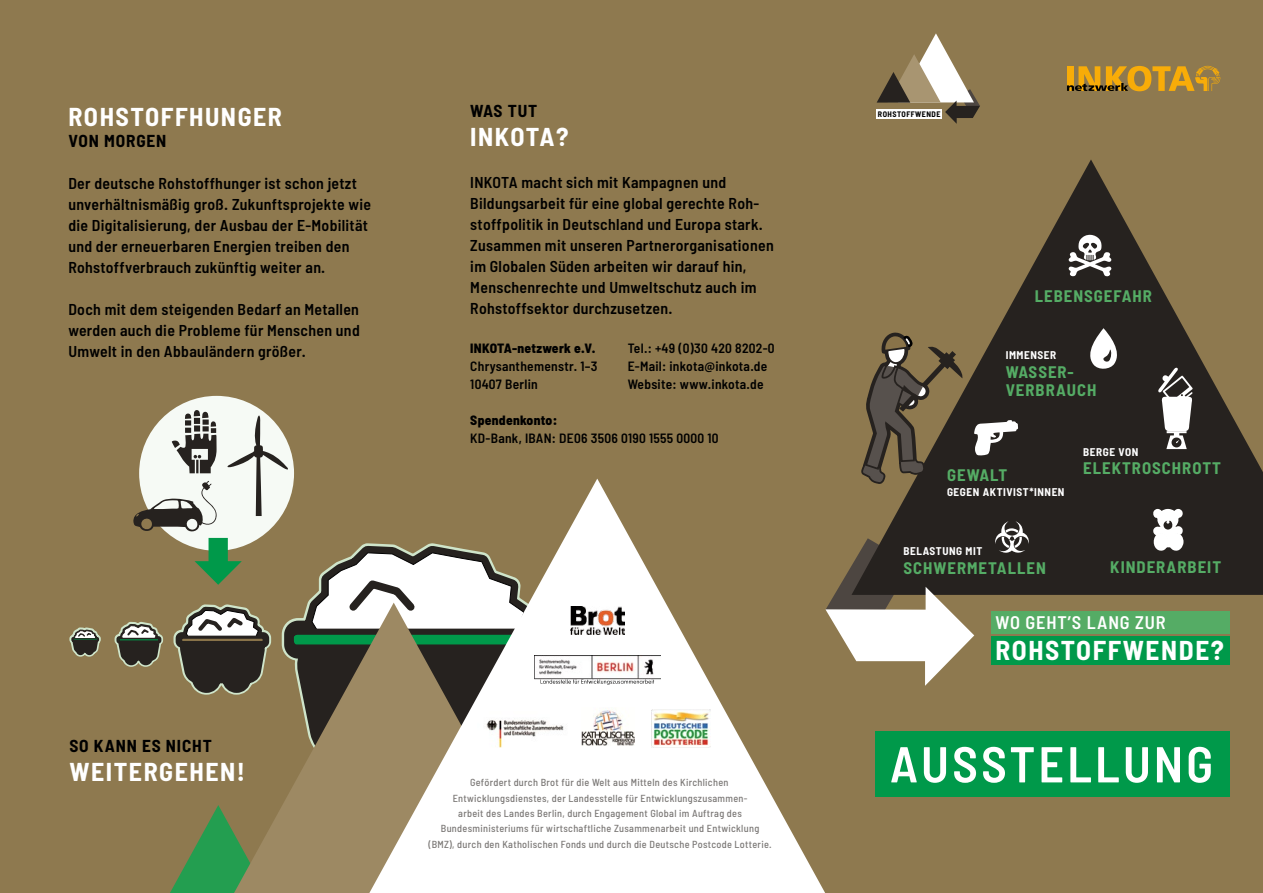
<style>
.page{position:relative;width:1263px;height:893px;background:#8e794f}
.page>*{position:absolute;margin:0;border:0;box-sizing:border-box;transform-origin:0 0}
.t1{font:700 semi-condensed 27.3px "Barlow";letter-spacing:.06em;color:#fff}
.t2{font:700 semi-condensed 25.95px "Barlow";letter-spacing:.06em;color:#fff}
.t3{font:600 semi-condensed 18.3px "Barlow";color:#fff}
.t4{font:700 semi-condensed 17.4px "Barlow";letter-spacing:.05em;color:#000}
.t5{font:700 semi-condensed 16.8px/18.8px "Barlow";letter-spacing:.06em;color:#55ac65}
.t6{font:600 semi-condensed 15.75px/21px "Barlow";letter-spacing:.02em;color:#000}
.t7{font:600 semi-condensed 13.5px/18px "Barlow";letter-spacing:.02em;color:#000}
.t8{font:800 semi-condensed 13.5px "Barlow";letter-spacing:.02em;color:#000}
.t9{font:700 semi-condensed 11.25px "Barlow";letter-spacing:.05em;color:#fff}
.t10{font:500 semi-condensed 10.2px/15.3px "Barlow";letter-spacing:.03em;color:#7b7876;text-align:center}
.t11{font:700 semi-condensed 7.95px "Barlow";letter-spacing:.06em;color:#000}
</style>
<div class="page">
<svg style="left:996px;top:160px;width:267px;height:435px;fill:#26221f"></svg>
<svg style="left:311px;top:552px;width:58px;height:51px"></svg>
<svg style="left:173px;top:604px;width:61px;height:91px"></svg>
<svg style="left:114px;top:621px;width:50px;height:46px"></svg>
<svg style="left:69px;top:627px;width:32px;height:30px"></svg>
<svg style="left:877px;top:33px;width:103px;height:91px"></svg>
<svg style="left:1152px;top:509px;width:32px;height:43px"></svg>
<svg style="left:1068px;top:235px;width:43px;height:42px;background:#817f7d"></svg>
<div style="left:139px;top:396px;width:155px;height:155px;background:#f6faf5;border-radius:50%"></div>
<svg style="left:133px;top:410px;width:155px;height:175px"></svg>
<svg style="left:170px;top:805px;width:64px;height:88px"></svg>
<svg style="left:234px;top:603px;width:135px;height:290px"></svg>
<svg style="left:369px;top:479px;width:456px;height:414px;fill:#fff"></svg>
<svg style="left:1067px;top:66px;width:153px;height:25px"></svg>
<svg style="left:1084px;top:328px;width:38px;height:43px;background:#83817f"></svg>
<svg style="left:825px;top:331px;width:204px;height:355px"></svg>
<svg style="left:1158px;top:367px;width:35px;height:82px;background:#8e8c8a"></svg>
<div style="left:991px;top:611px;width:238px;height:22px;background:#55ac65"></div>
<div style="left:991px;top:636px;width:238px;height:28px;background:#00994a"></div>
<div style="left:875px;top:731px;width:354px;height:65px;background:#00994a"></div>
<svg style="left:891px;top:747px;width:320px;height:36px"></svg>
<img style="left:478px;top:711px;width:94px;height:37px">
<img style="left:652px;top:709px;width:58px;height:39px">
<img style="left:581px;top:707px;width:54px;height:38px">
<img style="left:570px;top:607px;width:54px;height:27px">
<img style="left:534px;top:656px;width:126px;height:29px">
<img style="left:549px;top:679px;width:51px;height:5px">
<img style="left:640px;top:679px;width:14px;height:5px">
<h2 class="t2" style="left:68px;top:100px;width:215px">ROHSTOFFHUNGER</h2>
<p class="t4" style="left:68px;top:130px;width:100px">VON MORGEN</p>
<p class="t6" style="left:68px;top:172px;width:304px">Der deutsche Rohstoffhunger ist schon jetzt unverhältnismäßig groß. Zukunftsprojekte wie die Digitalisierung, der Ausbau der E-Mobilität und der erneuerbaren Energien treiben den Rohstoffverbrauch zukünftig weiter an.</p>
<p class="t6" style="left:68px;top:298px;width:293px;text-align:justify">Doch mit dem steigenden Bedarf an Metallen werden auch die Probleme für Menschen und Umwelt in den Abbauländern größer.</p>
<p class="t4" style="left:69px;top:735px;width:144px">SO KANN ES NICHT</p>
<h2 class="t2" style="left:69px;top:756px;width:177px">WEITERGEHEN!</h2>
<p class="t4" style="left:470px;top:100px;width:69px">WAS TUT</p>
<h2 class="t2" style="left:470px;top:121px;width:15px">INKOTA</h2>
<h2 class="t2" style="left:556px;top:121px;width:14px">?</h2>
<p class="t6" style="left:470px;top:172px;width:305px">INKOTA macht sich mit Kampagnen und Bildungsarbeit für eine global gerechte Roh&shy;stoffpolitik in Deutschland und Europa stark.<br>Zusammen mit unseren Partnerorganisationen im Globalen Süden arbeiten wir darauf hin, Menschenrechte und Umweltschutz auch im Rohstoffsektor durchzusetzen.</p>
<p class="t8" style="left:470px;top:340px;width:127px">INKOTA-netzwerk e.V.</p>
<p class="t7" style="left:470px;top:357px;width:129px">Chrysanthemenstr. 1–3<br>10407 Berlin</p>
<p class="t8" style="left:470px;top:412px;width:88px">Spendenkonto:</p>
<p class="t7" style="left:470px;top:429px;width:250px">KD-Bank, IBAN: DE06 3506 0190 1555 0000 10</p>
<p class="t11" style="left:878px;top:109px;width:64px">ROHSTOFFWENDE</p>
<p class="t5" style="left:1035px;top:286px;width:119px">LEBENSGEFAHR</p>
<p class="t7" style="left:628px;top:339px;width:148px">Tel.: +49 (0)30 420 8202-0<br>E-Mail: inkota@inkota.de<br>Website: www.inkota.de</p>
<p class="t9" style="left:1006px;top:348px;width:52px">IMMENSER</p>
<p class="t5" style="left:1006px;top:362px;width:92px">WASSER-<br>VERBRAUCH</p>
<p class="t5" style="left:947px;top:465px;width:62px">GEWALT</p>
<p class="t9" style="left:947px;top:485px;width:119px">GEGEN AKTIVIST*INNEN</p>
<p class="t9" style="left:1083px;top:445px;width:57px">BERGE VON</p>
<p class="t5" style="left:1083px;top:459px;width:139px">ELEKTROSCHROTT</p>
<p class="t9" style="left:903px;top:544px;width:80px">BELASTUNG MIT</p>
<p class="t5" style="left:903px;top:558px;width:144px">SCHWERMETALLEN</p>
<p class="t5" style="left:1110px;top:557px;width:112px">KINDERARBEIT</p>
<p class="t10" style="left:429px;top:775px;width:345px">Gefördert durch Brot für die Welt aus Mitteln des Kirchlichen Entwicklungsdienstes, der Landesstelle für Entwicklungszusammen-<br>arbeit des Landes Berlin, durch Engagement Global im Auftrag des Bundesministeriums für wirtschaftliche Zusammenarbeit und Entwicklung (BMZ), durch den Katholischen Fonds und durch die Deutsche Postcode Lotterie.</p>
<p class="t3" style="left:995px;top:611px;width:114px">Wo geht’s lang</p>
<p class="t3" style="left:1135px;top:611px;width:11px">zur</p>
<h1 class="t1" style="left:995px;top:633px;width:230px">ROHSTOFFWENDE?</h1>
</div>
